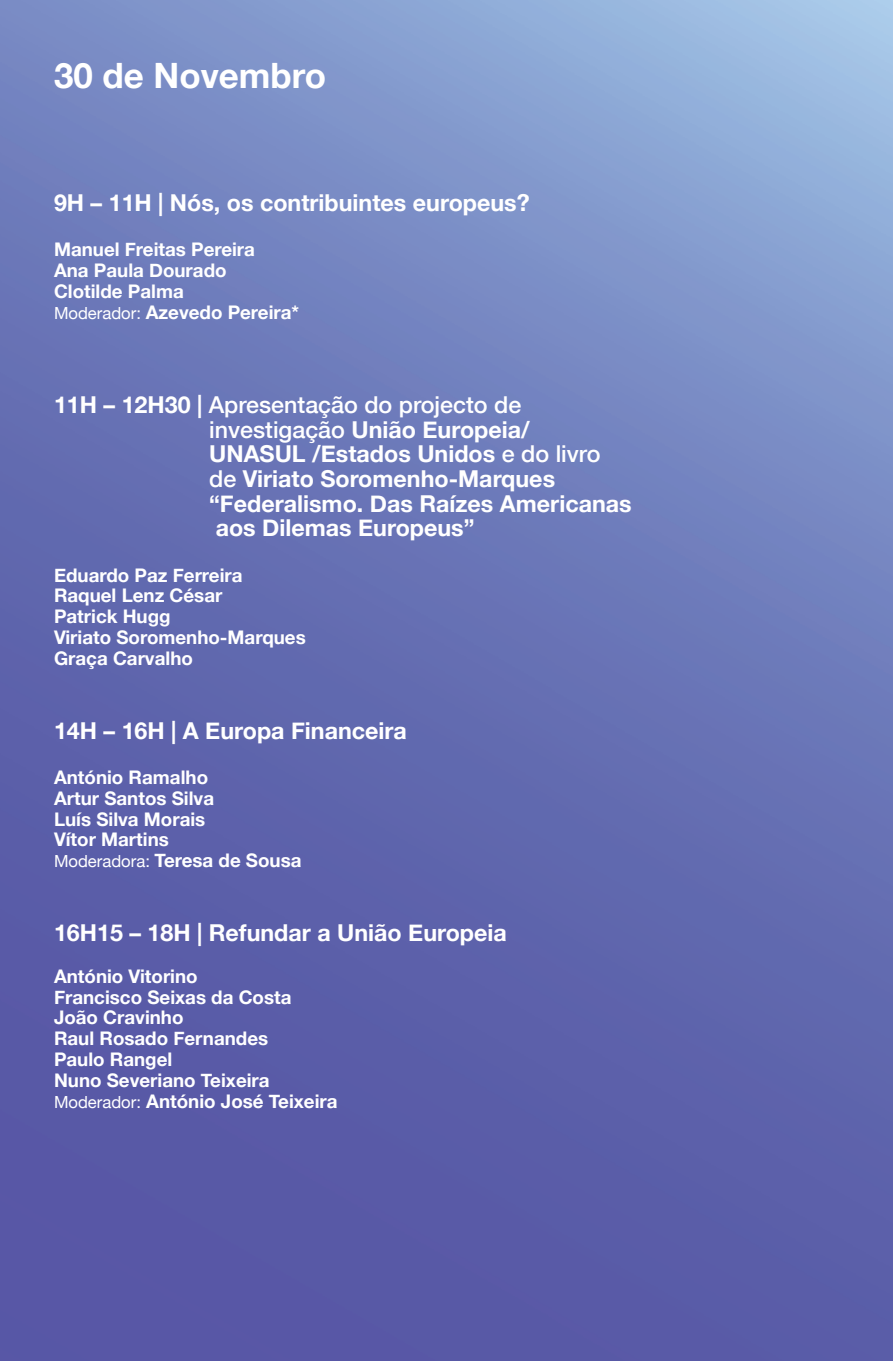
<style>
.page{position:relative;width:893px;height:1361px;background:#fff}
.page>*{position:absolute;margin:0;border:0;box-sizing:border-box;transform-origin:0 0}
.t1{font:700 34.95px "Helvetica Neue";color:#fff}
.t2{font:700 23.25px/24.6px "Helvetica Neue";color:#fff}
.t3{font:700 18.75px/20.9px "Helvetica Neue";color:#fff}
.s1{font-weight:400;font-size:16.65px}
.s2{font-weight:500}
</style>
<div class="page">
<img style="left:0;top:402px;width:552px;height:959px">
<img style="left:552px;top:0;width:341px;height:1361px">
<img style="left:0;top:0;width:556px;height:402px">
<h1 class="t1" style="left:54px;top:54px;width:274px">30 de Novembro</h1>
<p class="t2" style="left:54px;top:190px;width:477px">9H – 11H | Nós, os contribuintes europeus?</p>
<p class="t3" style="left:54px;top:239px;width:247px">Manuel Freitas Pereira<br>Ana Paula Dourado<br>Clotilde Palma<br><span class="s1">Moderador:</span> Azevedo Pereira*</p>
<p class="t2" style="left:209px;top:392px;width:424px;text-indent:-155px">11H – 12H30 | <span class="s2">Apresentação do projecto de investigação</span> União Europeia/<br>UNASUL /Estados Unidos <span class="s2">e do livro de</span> Viriato Soromenho-Marques “Federalismo. Das Raízes Americanas aos Dilemas Europeus”</p>
<p class="t3" style="left:54px;top:564px;width:253px">Eduardo Paz Ferreira<br>Raquel Lenz César<br>Patrick Hugg<br>Viriato Soromenho-Marques<br>Graça Carvalho</p>
<p class="t2" style="left:54px;top:717px;width:354px">14H – 16H | A Europa Financeira</p>
<p class="t3" style="left:54px;top:766px;width:249px">António Ramalho<br>Artur Santos Silva<br>Luís Silva Morais<br>Vítor Martins<br><span class="s1">Moderadora:</span> Teresa de Sousa</p>
<p class="t2" style="left:54px;top:920px;width:454px">16H15 – 18H | Refundar a União Europeia</p>
<p class="t3" style="left:54px;top:965px;width:285px">António Vitorino<br>Francisco Seixas da Costa<br>João Cravinho<br>Raul Rosado Fernandes<br>Paulo Rangel<br>Nuno Severiano Teixeira<br><span class="s1">Moderador:</span> António José Teixeira</p>
</div>
